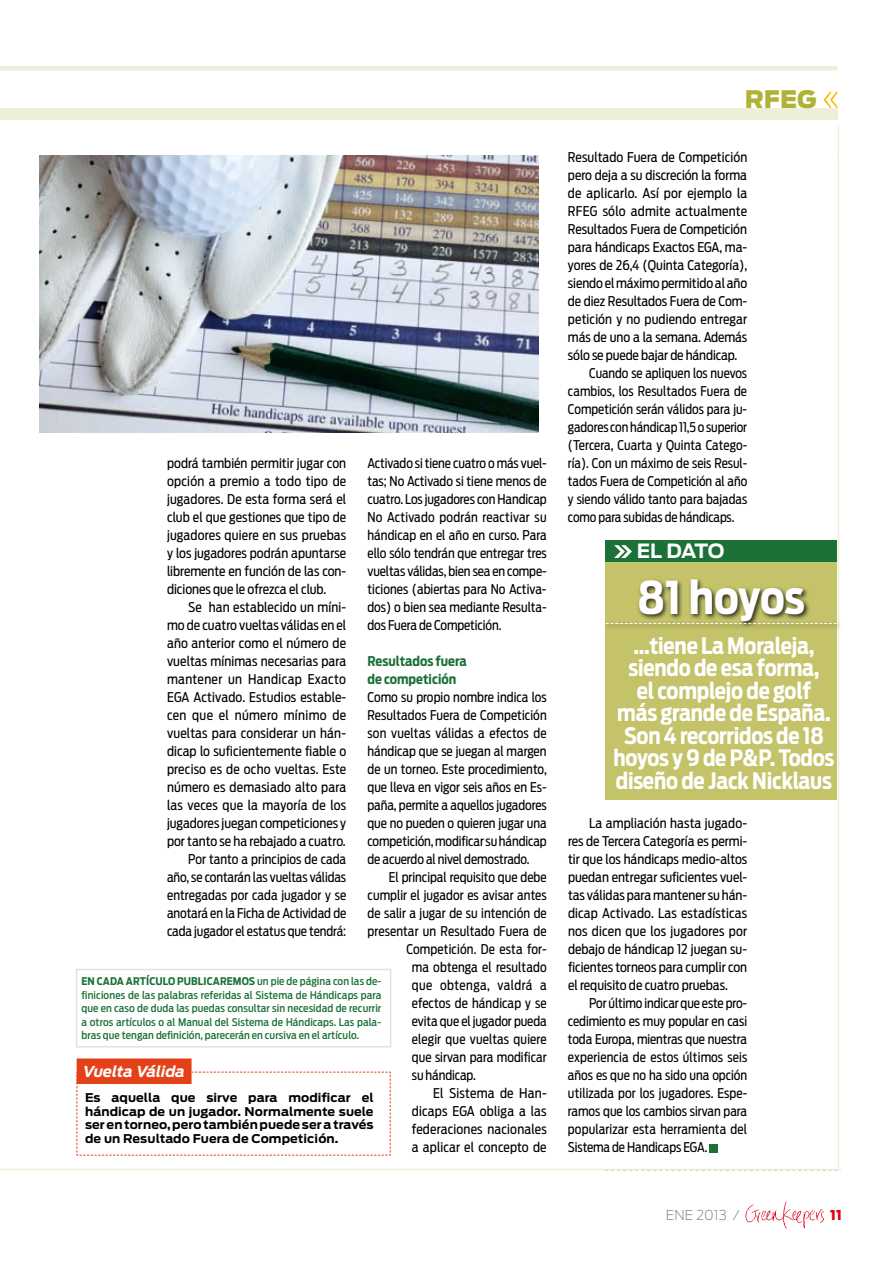
<style>
.page{position:relative;width:893px;height:1263px;background:#fff}
.page>*{position:absolute;margin:0;border:0;box-sizing:border-box;transform-origin:0 0}
.t1{font:700 45px "Antenna Cond";color:#fff}
.t2{font:900 24px "Antenna";color:#afb234}
.t3{font:700 22.5px/22.5px "Antenna Cond";letter-spacing:-.01em;color:#fff;text-align:center}
.t4{font:700 19.5px "Antenna";letter-spacing:-.025em;color:#fff}
.t5{font:italic 700 15px "Antenna";color:#fff}
.t6{font:200 13.5px "Antenna";color:#697c86}
.t7{font:900 13.5px "Antenna";color:#e2001a}
.t8{font:13.35px/18px "Antenna Cond";color:#000;text-align:justify}
.t9{font:13.35px "Antenna Cond";color:#000;scale:.96 1}
.t10{font:700 13.35px/18px "Antenna Cond";color:#1b7137}
.t11{font:13.35px "Antenna Cond";letter-spacing:.04em;color:#000}
.t12{font:13.35px "Antenna Cond";letter-spacing:.02em;color:#000}
.t13{font:700 12px/13.5px "Antenna";letter-spacing:.005em;color:#000;text-align:justify}
.t14{font:500 10.5px/13.5px "Antenna Cond";letter-spacing:.005em;color:#1b7137;text-align:justify}
.s1{font-weight:700}
</style>
<div class="page">
<img style="left:745px;top:1201px;width:79px;height:28px">
<div style="left:709px;top:1144px;width:8px;height:8px;background:#1b7137"></div>
<svg style="left:838px;top:125px;width:1px;height:27px"></svg>
<hr style="left:838px;top:152px;width:1px;height:1018px;background:#efefd9">
<hr style="left:0;top:1169px;width:841px;height:1px;background:#efefd9">
<div style="left:0;top:108px;width:838px;height:11px;background:#efefd9"></div>
<div style="left:0;top:66px;width:838px;height:5px;background:#efefd9"></div>
<div style="left:606px;top:542px;width:231px;height:258px;background:#c4c36a"></div>
<div style="left:603px;top:577px;width:240px;height:53px;background:#000;opacity:.75"></div>
<svg style="left:606px;top:623px;width:231px;height:1px"></svg>
<div style="left:606px;top:540px;width:231px;height:22px;background:#1b7137"></div>
<svg style="left:614px;top:545px;width:18px;height:13px"></svg>
<svg style="left:824px;top:92px;width:14px;height:16px"></svg>
<div style="left:76px;top:969px;width:315px;height:78px;border:2px solid #e4e2d5"></div>
<svg style="left:76px;top:1071px;width:315px;height:85px"></svg>
<div style="left:77px;top:1058px;width:115px;height:26px;background:#e54119"></div>
<img style="left:39px;top:156px;width:499px;height:276px">
<p class="t8" style="left:367px;top:454px;width:181px">Activado si tiene cuatro o más vuel&shy;tas; No Activado si tiene menos de cuatro. Los jugadores con Handicap No Activado podrán reactivar su hándicap en el año en curso. Para ello sólo tendrán que entregar tres vueltas válidas, bien sea en compe&shy;ticiones (abiertas para No Activa&shy;dos) o bien sea mediante Resulta&shy;dos Fuera de Competición.</p>
<p class="t10" style="left:367px;top:652px;width:101px">Resultados fuera de competición</p>
<p class="t8" style="left:367px;top:688px;width:181px">Como su propio nombre indica los Resultados Fuera de Competición son vueltas válidas a efectos de hándicap que se juegan al margen de un torneo. Este procedimiento, que lleva en vigor seis años en Es&shy;paña, permite a aquellos jugadores que no pueden o quieren jugar una competición, modificar su hándicap de acuerdo al nivel demostrado.</p>
<p class="t8" style="left:389px;top:868px;width:159px">El principal requisito que debe</p>
<p class="t8" style="left:367px;top:886px;width:181px">cumplir el jugador es avisar antes</p>
<p class="t8" style="left:367px;top:904px;width:181px">de salir a jugar de su intención de</p>
<p class="t8" style="left:367px;top:922px;width:181px">presentar un Resultado Fuera de</p>
<p class="t8" style="left:406px;top:940px;width:142px">Competición. De esta for-</p>
<p class="t8" style="left:412px;top:958px;width:136px">ma obtenga el resultado</p>
<p class="t11" style="left:412px;top:977px;width:136px">que obtenga, valdrá a</p>
<p class="t8" style="left:412px;top:994px;width:136px">efectos de hándicap y se</p>
<p class="t8" style="left:412px;top:1012px;width:136px">evita que el jugador pueda</p>
<p class="t8" style="left:412px;top:1030px;width:136px">elegir que vueltas quiere</p>
<p class="t8" style="left:412px;top:1048px;width:136px">que sirvan para modificar</p>
<p class="t8" style="left:412px;top:1066px;width:65px">su hándicap.</p>
<p class="t12" style="left:433px;top:1085px;width:115px">El Sistema de Han-</p>
<p class="t8" style="left:412px;top:1102px;width:136px">dicaps EGA obliga a las</p>
<p class="t8" style="left:412px;top:1120px;width:136px">federaciones nacionales</p>
<p class="t8" style="left:412px;top:1138px;width:136px">a aplicar el concepto de</p>
<p class="t8" style="left:167px;top:454px;width:181px">podrá también permitir jugar con opción a premio a todo tipo de jugadores. De esta forma será el club el que gestiones que tipo de jugadores quiere en sus pruebas y los jugadores podrán apuntarse libremente en función de las con&shy;diciones que le ofrezca el club.</p>
<p class="t8" style="left:167px;top:598px;width:181px;text-align:right">Se han establecido un míni-<br>mo de cuatro vueltas válidas en el año anterior como el número de vueltas mínimas necesarias para mantener un Handicap Exacto<br>EGA Activado. Estudios estable&shy;cen que el número mínimo de vueltas para considerar un hán&shy;dicap lo suficientemente fiable o preciso es de ocho vueltas. Este número es demasiado alto para las veces que la mayoría de los jugadores juegan competiciones y por tanto se ha rebajado a cuatro.<br>Por tanto a principios de cada año, se contarán las vueltas válidas entregadas por cada jugador y se anotará en la Ficha de Actividad de cada jugador el estatus que tendrá:</p>
<p class="t14" style="left:82px;top:975px;width:302px"><span class="s1">En cada artículo pu blicaremos</span> un pie de página con las de&shy;finiciones de las palabras referidas al Sistema de Hándicaps para que en caso de duda las puedas consultar sin necesidad de recurrir a otros artículos o al Manual del Sistema de Hándicaps. Las pala&shy;bras que tengan definición, parecerán en cursiva en el artículo.</p>
<p class="t5" style="left:83px;top:1063px;width:104px">Vuelta Válida</p>
<p class="t13" style="left:85px;top:1091px;width:290px">Es aquella que sirve para modificar el hándicap de un jugador. Normalmente suele ser en torneo, pero también puede ser a través de un Resultado Fuera de Competición.</p>
<h2 class="t2" style="left:745px;top:85px;width:73px">RFEG</h2>
<p class="t8" style="left:568px;top:148px;width:181px">Resultado Fuera de Competición</p>
<p class="t8" style="left:568px;top:166px;width:180px">pero deja a su discreción la forma</p>
<p class="t8" style="left:568px;top:184px;width:181px">de aplicarlo. Así por ejemplo la</p>
<p class="t8" style="left:568px;top:202px;width:181px">RFEG sólo admite actualmente</p>
<p class="t8" style="left:568px;top:220px;width:181px">Resultados Fuera de Competición</p>
<p class="t8" style="left:568px;top:238px;width:181px">para hándicaps Exactos EGA, ma-</p>
<p class="t8" style="left:568px;top:256px;width:181px">yores de 26,4 (Quinta Categoría),</p>
<p class="t8" style="left:568px;top:274px;width:181px">siendo el máximo permitido al año</p>
<p class="t8" style="left:568px;top:292px;width:181px">de diez Resultados Fuera de Com-</p>
<p class="t8" style="left:568px;top:310px;width:181px">petición y no pudiendo entregar</p>
<p class="t8" style="left:568px;top:328px;width:181px">más de uno a la semana. Además</p>
<p class="t8" style="left:568px;top:346px;width:171px">sólo se puede bajar de hándicap.</p>
<p class="t9" style="left:589px;top:365px;width:166px">Cuando se apliquen los nuevos</p>
<p class="t9" style="left:568px;top:383px;width:188px">cambios, los Resultados Fuera de</p>
<p class="t9" style="left:568px;top:401px;width:188px">Competición serán válidos para ju-</p>
<p class="t9" style="left:568px;top:419px;width:188px">gadores con hándicap 11,5 o superior</p>
<p class="t9" style="left:568px;top:437px;width:188px">(Tercera, Cuarta y Quinta Catego-</p>
<p class="t9" style="left:568px;top:455px;width:188px">ría). Con un máximo de seis Resul-</p>
<p class="t9" style="left:568px;top:473px;width:188px">tados Fuera de Competición al año</p>
<p class="t9" style="left:568px;top:491px;width:188px">y siendo válido tanto para bajadas</p>
<p class="t9" style="left:568px;top:509px;width:175px">como para subidas de hándicaps.</p>
<h3 class="t4" style="left:637px;top:539px;width:89px">EL DATO</h3>
<h1 class="t1" style="left:637px;top:571px;width:169px">81 hoyos</h1>
<h3 class="t3" style="left:613px;top:634px;width:222px">…tiene La Moraleja, siendo de esa forma,<br>el complejo de golf<br>más grande de España.<br>Son 4 recorridos de 18 hoyos y 9 de P&amp;P. Todos diseño de Jack Nicklaus</h3>
<p class="t8" style="left:568px;top:814px;width:181px;text-indent:21px">La ampliación hasta jugado&shy;res de Tercera Categoría es permi&shy;tir que los hándicaps medio-altos puedan entregar suficientes vuel&shy;tas válidas para mantener su hán&shy;dicap Activado. Las estadísticas nos dicen que los jugadores por debajo de hándicap 12 juegan su&shy;ficientes torneos para cumplir con el requisito de cuatro pruebas.</p>
<p class="t8" style="left:568px;top:994px;width:181px;text-indent:21px">Por último indicar que este pro&shy;cedimiento es muy popular en casi toda Europa, mientras que nuestra experiencia de estos últimos seis años es que no ha sido una opción utilizada por los jugadores. Espe&shy;ramos que los cambios sirvan para popularizar esta herramienta del Sistema de Handicaps EGA.</p>
<p class="t6" style="left:666px;top:1207px;width:75px">ENE 2013 /</p>
<p class="t7" style="left:830px;top:1207px;width:13px">11</p>
</div>
